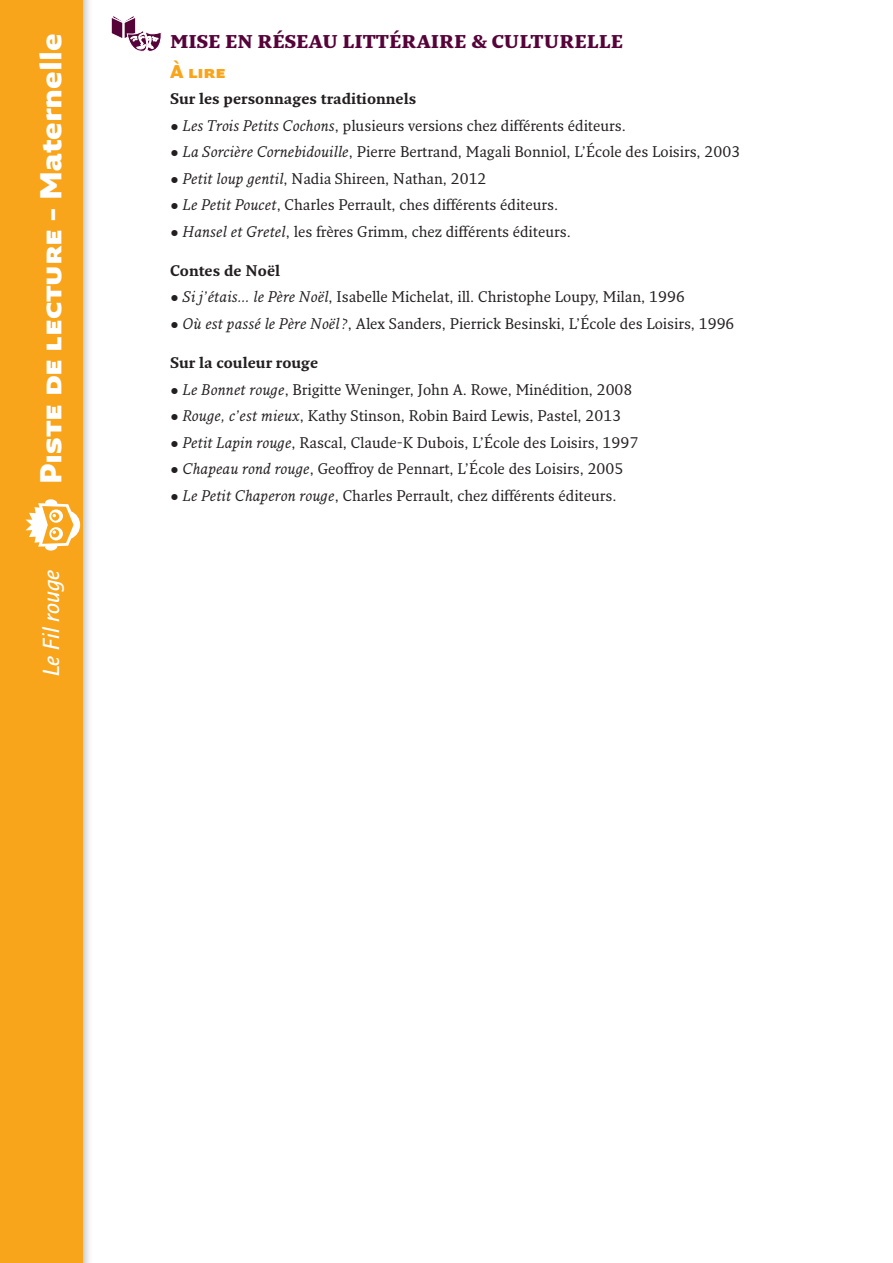
<style>
.page{position:relative;width:893px;height:1263px;background:#fff}
.page>*{position:absolute;margin:0;border:0;box-sizing:border-box;transform-origin:0 0}
.t1{font:900 29.4px "Fresco Sans Std";color:#fff}
.t2{font:italic 600 22.5px "Fresco Sans Std";color:#fff}
.t3{font:900 18px "Fresco Std";color:#56033a}
.INTER2_2_AVT{font:900 18px "Fresco Sans Std";color:#f9a51b}
.TXT_COURANT{font:15px "Fresco Std";color:#231f20}
.TXT_COURANT-2{font:700 15px "Fresco Std";color:#231f20}
.TXT_COURANT_5_AVT{font:700 15px "Fresco Std";color:#231f20}
.s1{font-style:italic}
</style>
<div class="page">
<div style="left:0;top:0;width:93px;height:1263px;background:#231f20;opacity:.3"></div>
<div style="left:0;top:0;width:83px;height:1263px;background:#f9a51b"></div>
<svg style="left:26px;top:499px;width:54px;height:52px"></svg>
<svg style="left:111px;top:16px;width:51px;height:36px"></svg>
<h1 class="t1" style="left:32px;top:484px;width:452px;rotate:-90deg">Piste de lecture – Maternelle</h1>
<p class="t3" style="left:170px;top:30px;width:455px">MISE EN RÉSEAU LITTÉRAIRE &amp; CULTURELLE</p>
<p class="INTER2_2_AVT" style="left:170px;top:59px;width:57px">À lire</p>
<p class="TXT_COURANT-2" style="left:170px;top:89px;width:248px">Sur les personnages traditionnels</p>
<p class="TXT_COURANT" style="left:170px;top:116px;width:457px">• <span class="s1">Les Trois Petits Cochons</span>, plusieurs versions chez différents éditeurs.</p>
<p class="TXT_COURANT" style="left:170px;top:142px;width:572px">• <span class="s1">La Sorcière Cornebidouille</span>, Pierre Bertrand, Magali Bonniol, L’École des Loisirs, 2003</p>
<p class="TXT_COURANT" style="left:170px;top:169px;width:318px">• <span class="s1">Petit loup gentil</span>, Nadia Shireen, Nathan, 2012</p>
<p class="TXT_COURANT" style="left:170px;top:195px;width:390px">• <span class="s1">Le Petit Poucet</span>, Charles Perrault, ches différents éditeurs.</p>
<p class="TXT_COURANT" style="left:170px;top:222px;width:402px">• <span class="s1">Hansel et Gretel</span>, les frères Grimm, chez différents éditeurs.</p>
<p class="TXT_COURANT_5_AVT" style="left:170px;top:261px;width:112px">Contes de Noël</p>
<p class="TXT_COURANT" style="left:170px;top:288px;width:516px">• <span class="s1">Si j’étais… le Père Noël</span>, Isabelle Michelat, ill. Christophe Loupy, Milan, 1996</p>
<p class="TXT_COURANT" style="left:170px;top:314px;width:566px">• <span class="s1">Où est passé le Père Noël ?</span>, Alex Sanders, Pierrick Besinski, L’École des Loisirs, 1996</p>
<p class="TXT_COURANT_5_AVT" style="left:170px;top:353px;width:150px">Sur la couleur rouge</p>
<p class="TXT_COURANT" style="left:170px;top:380px;width:464px">• <span class="s1">Le Bonnet rouge</span>, Brigitte Weninger, John A. Rowe, Minédition, 2008</p>
<p class="TXT_COURANT" style="left:170px;top:406px;width:453px">• <span class="s1">Rouge, c’est mieux</span>, Kathy Stinson, Robin Baird Lewis, Pastel, 2013</p>
<p class="TXT_COURANT" style="left:170px;top:433px;width:470px">• <span class="s1">Petit Lapin rouge</span>, Rascal, Claude-K Dubois, L’École des Loisirs, 1997</p>
<p class="TXT_COURANT" style="left:170px;top:459px;width:455px">• <span class="s1">Chapeau rond rouge</span>, Geoffroy de Pennart, L’École des Loisirs, 2005</p>
<p class="TXT_COURANT" style="left:170px;top:486px;width:448px">• <span class="s1">Le Petit Chaperon rouge</span>, Charles Perrault, chez différents éditeurs.</p>
<p class="t2" style="left:37px;top:676px;width:108px;rotate:-90deg">Le Fil rouge</p>
</div>
